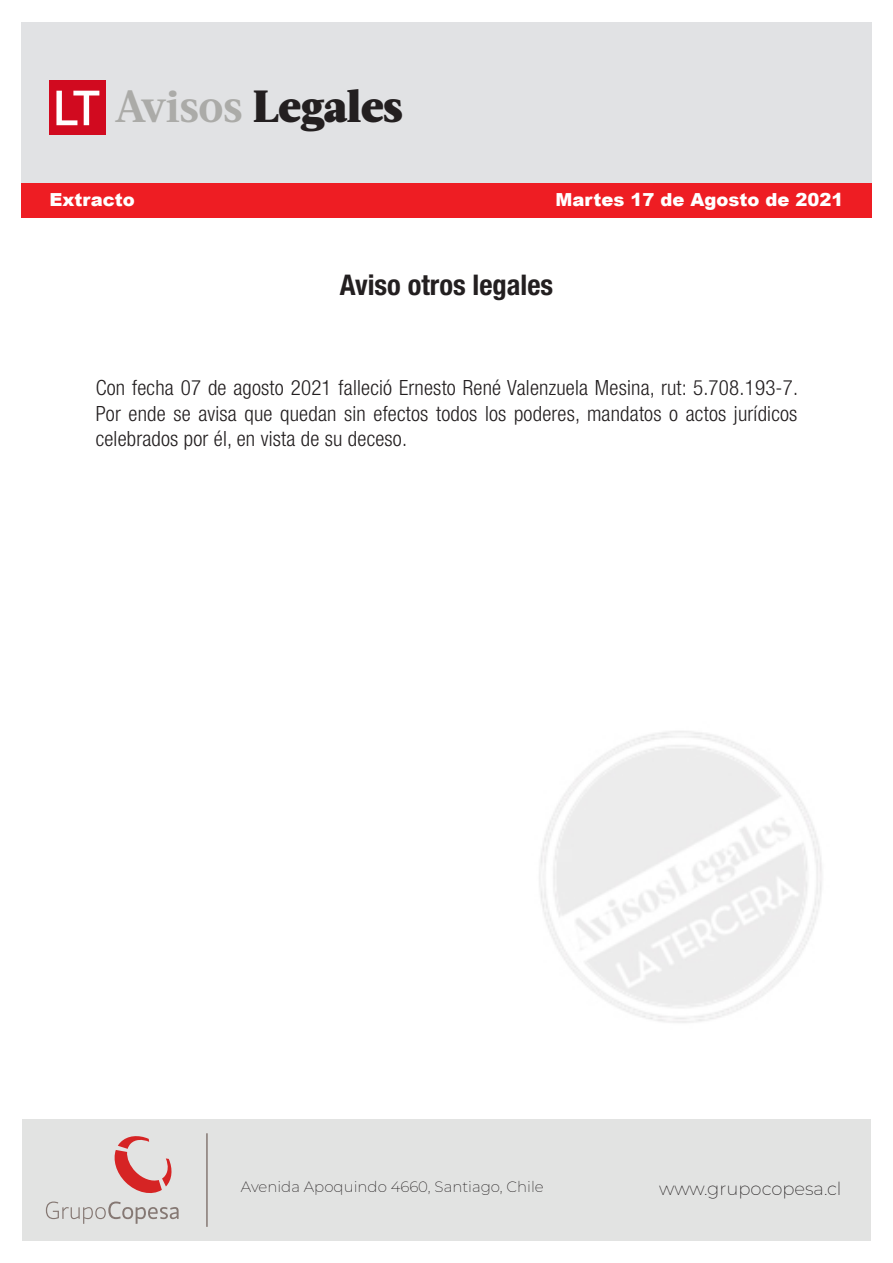
<style>
.page{position:relative;width:893px;height:1263px;background:#fff}
.page>*{position:absolute;margin:0;border:0;box-sizing:border-box;transform-origin:0 0}
.t1{font:900 45px "Acta";letter-spacing:-.01em;color:#231f20}
.t2{font:700 condensed 28.5px "Helvetica Neue LT Std";color:#231f20}
.t3{font:300 condensed 21px/25.2px "Helvetica Neue LT Std";letter-spacing:.01em;color:#231f20;text-align:justify}
.t4{font:900 18px "Arial";color:#fff}
.t5{font:200 18px "Montserrat";color:#231f20}
.t6{font:200 15px "Montserrat";color:#231f20}
.s1{font-weight:700;color:#ababa8}
</style>
<div class="page">
<div style="left:22px;top:1120px;width:849px;height:121px;background:#e2e3e2"></div>
<div style="left:21px;top:22px;width:851px;height:160px;background:#e1e2e4"></div>
<div style="left:50px;top:81px;width:56px;height:54px;background:#d10a1f"></div>
<svg style="left:56px;top:91px;width:43px;height:34px"></svg>
<div style="left:21px;top:183px;width:851px;height:35px;background:#ee1d23"></div>
<svg style="left:46px;top:1136px;width:133px;height:88px"></svg>
<hr style="left:206px;top:1133px;width:2px;height:94px;background:#857873">
<p class="t1" style="left:115px;top:79px;width:289px"><span class="s1">Avisos</span> Legales</p>
<p class="t4" style="left:50px;top:187px;width:87px">Extracto</p>
<p class="t4" style="left:555px;top:187px;width:289px">Martes 17 de Agosto de 2021</p>
<p class="t2" style="left:340px;top:267px;width:215px">Aviso otros legales</p>
<p class="t3" style="left:96px;top:375px;width:704px">Con fecha 07 de agosto 2021 falleció Ernesto René Valenzuela Mesina, rut: 5.708.193-7.<br>Por ende se avisa que quedan sin efectos todos los poderes, mandatos o actos jurídicos celebrados por él, en vista de su deceso.</p>
<p class="t6" style="left:241px;top:1177px;width:304px">Avenida Apoquindo 4660, Santiago, Chile</p>
<p class="t5" style="left:659px;top:1177px;width:184px">www.grupocopesa.cl</p>
</div>
